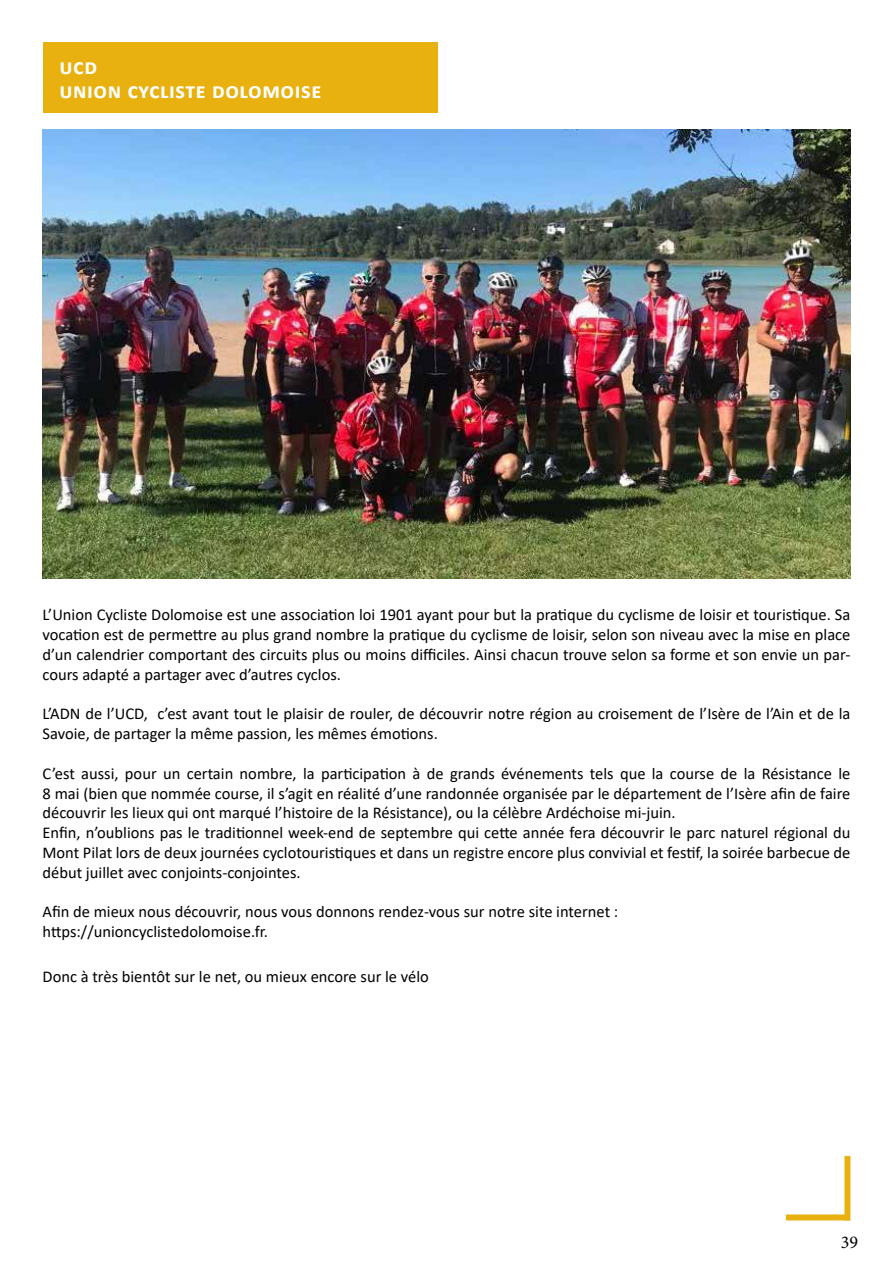
<style>
.page{position:relative;width:893px;height:1263px;background:#fff}
.page>*{position:absolute;margin:0;border:0;box-sizing:border-box;transform-origin:0 0}
.t1{font:700 22.5px/23.7px "Calibri";letter-spacing:.025em;color:#fff}
.t2{font:18px "Minion Pro";color:#000}
.t3{font:16.5px/19.8px "Calibri";color:#000}
</style>
<div class="page">
<div style="left:844px;top:1156px;width:6px;height:64px;background:#e9b110"></div>
<div style="left:786px;top:1214px;width:64px;height:6px;background:#e9b110"></div>
<div style="left:43px;top:43px;width:394px;height:70px;background:#e9b110"></div>
<img style="left:43px;top:130px;width:807px;height:448px">
<h1 class="t1" style="left:60px;top:55px;width:263px">ucd<br>union cycliste dolomoise</h1>
<p class="t3" style="left:43px;top:604px;width:809px;text-align:justify">L’Union Cycliste Dolomoise est une association loi 1901 ayant pour but la pratique du cyclisme de loisir et touristique. Sa vocation est de permettre au plus grand nombre la pratique du cyclisme de loisir, selon son niveau avec la mise en place d’un calendrier comportant des circuits plus ou moins difficiles. Ainsi chacun trouve selon sa forme et son envie un par&shy;cours adapté a partager avec d’autres cyclos.</p>
<p class="t3" style="left:43px;top:703px;width:809px">L’ADN de l’UCD, c’est avant tout le plaisir de rouler, de découvrir notre région au croisement de l’Isère de l’Ain et de la<br>Savoie, de partager la même passion, les mêmes émotions.</p>
<p class="t3" style="left:43px;top:763px;width:809px">C’est aussi, pour un certain nombre, la participation à de grands événements tels que la course de la Résistance le 8 mai (bien que nommée course, il s’agit en réalité d’une randonnée organisée par le département de l’Isère afin de faire découvrir les lieux qui ont marqué l’histoire de la Résistance), ou la célèbre Ardéchoise mi-juin.<br>Enfin, n’oublions pas le traditionnel week-end de septembre qui cette année fera découvrir le parc naturel régional du Mont Pilat lors de deux journées cyclotouristiques et dans un registre encore plus convivial et festif, la soirée barbecue de début juillet avec conjoints-conjointes.</p>
<p class="t3" style="left:43px;top:901px;width:577px">Afin de mieux nous découvrir, nous vous donnons rendez-vous sur notre site internet : https://unioncyclistedolomoise.fr.</p>
<p class="t3" style="left:43px;top:966px;width:388px">Donc à très bientôt sur le net, ou mieux encore sur le vélo</p>
<p class="t2" style="left:841px;top:1230px;width:19px">39</p>
</div>
